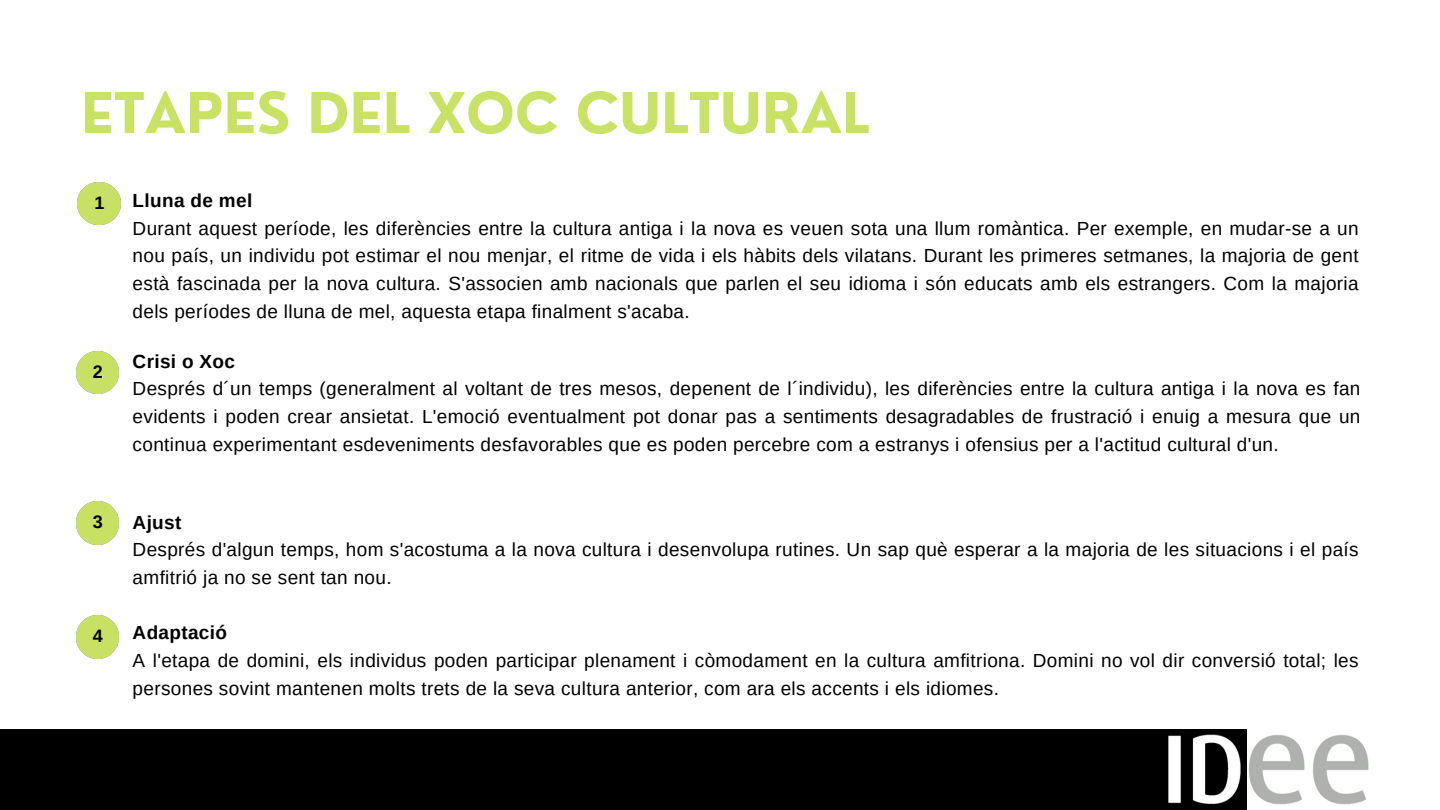
<style>
.page{position:relative;width:1440px;height:810px;background:#fff}
.page>*{position:absolute;margin:0;border:0;box-sizing:border-box;transform-origin:0 0}
.t1{font:700 54.8px "Nourd";color:#c9e265}
.t2{font:19px/27.8px "Arimo";letter-spacing:.02em;color:#000;text-align:justify}
.t3{font:700 19px "Arimo";letter-spacing:.02em;color:#000}
.t4{font:700 18px "Arimo";color:#000}
</style>
<div class="page">
<div style="left:0;top:729px;width:1246px;height:81px;background:#000"></div>
<img style="left:1168px;top:730px;width:201px;height:77px">
<img style="left:78px;top:182px;width:42px;height:43px">
<img style="left:76px;top:351px;width:43px;height:43px">
<img style="left:76px;top:502px;width:43px;height:42px">
<img style="left:76px;top:615px;width:43px;height:43px">
<p class="t1" style="left:81px;top:78px;width:790px">ETAPES DEL XOC CULTURAL</p>
<p class="t4" style="left:95px;top:193px;width:12px">1</p>
<h1 class="t3" style="left:133px;top:190px;width:121px">Lluna de mel</h1>
<p class="t2" style="left:133px;top:214px;width:1228px">Durant aquest període, les diferències entre la cultura antiga i la nova es veuen sota una llum romàntica. Per exemple, en mudar-se a un nou país, un individu pot estimar el nou menjar, el ritme de vida i els hàbits dels vilatans. Durant les primeres setmanes, la majoria de gent està fascinada per la nova cultura. S'associen amb nacionals que parlen el seu idioma i són educats amb els estrangers. Com la majoria dels períodes de lluna de mel, aquesta etapa finalment s'acaba.</p>
<p class="t4" style="left:93px;top:362px;width:12px">2</p>
<p class="t3" style="left:133px;top:351px;width:104px">Crisi o Xoc</p>
<p class="t2" style="left:133px;top:375px;width:1229px">Després d´un temps (generalment al voltant de tres mesos, depenent de l´individu), les diferències entre la cultura antiga i la nova es fan evidents i poden crear ansietat. L'emoció eventualment pot donar pas a sentiments desagradables de frustració i enuig a mesura que un continua experimentant esdeveniments desfavorables que es poden percebre com a estranys i ofensius per a l'actitud cultural d'un.</p>
<p class="t4" style="left:93px;top:512px;width:12px">3</p>
<p class="t3" style="left:133px;top:511px;width:50px">Ajust</p>
<p class="t2" style="left:133px;top:536px;width:1228px">Després d'algun temps, hom s'acostuma a la nova cultura i desenvolupa rutines. Un sap què esperar a la majoria de les situacions i el país amfitrió ja no se sent tan nou.</p>
<p class="t4" style="left:93px;top:626px;width:12px">4</p>
<p class="t3" style="left:133px;top:622px;width:96px">Adaptació</p>
<p class="t2" style="left:133px;top:646px;width:1228px">A l'etapa de domini, els individus poden participar plenament i còmodament en la cultura amfitriona. Domini no vol dir conversió total; les persones sovint mantenen molts trets de la seva cultura anterior, com ara els accents i els idiomes.</p>
</div>
